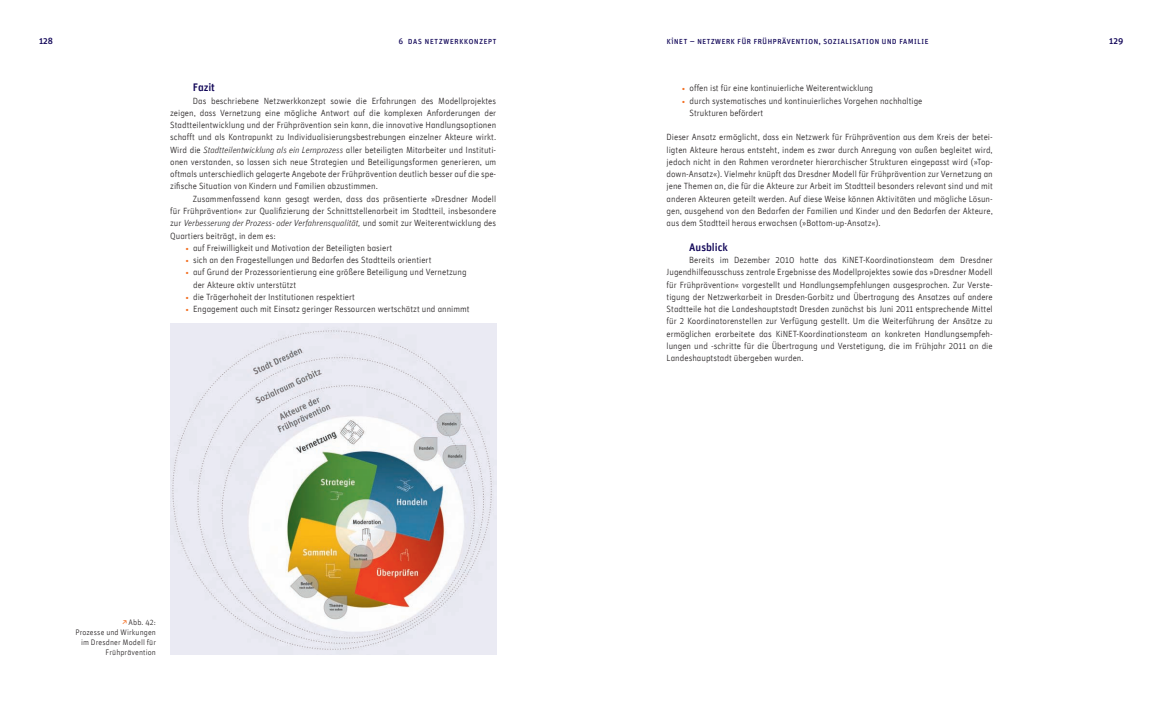
<style>
.page{position:relative;width:1163px;height:709px;background:#fff}
.page>*{position:absolute;margin:0;border:0;box-sizing:border-box;transform-origin:0 0}
.t1{font:11px "Unit Medium Alternate";letter-spacing:-.005em;color:#110658}
.t2{font:9px/12.2px "Unit Light Alternate";color:#231f20;text-align:justify}
.t3{font:9px "Unit Regular SC";color:#110658}
.t4{font:500 9px "Unit";color:#110658}
.t5{font:8px/10px "Unit Light Alternate";letter-spacing:.015em;color:#231f20;text-align:right}
.s1{font-family:"Unit Regular TF"}
.s2{font-style:italic}
.s3{font-family:"Nexus Serif";color:#f36e21}
.s4{font-family:"Fago No Expert";color:#f36e21}
</style>
<div class="page">
<img style="left:170px;top:324px;width:326px;height:331px">
<p class="t3" style="left:398px;top:35px;width:100px">6 das netzwerkkonzept</p>
<p class="t3" style="left:666px;top:35px;width:264px">k<span class="s1">i</span>net – netzwerk für frühprävention, sozialisation und familie</p>
<p class="t4" style="left:39px;top:35px;width:15px">128</p>
<p class="t4" style="left:1108px;top:36px;width:16px">129</p>
<p class="t1" style="left:193px;top:81px;width:24px">Fazit</p>
<p class="t2" style="left:170px;top:94px;width:327px;text-indent:23px">Das beschriebene Netzwerkkonzept sowie die Erfahrungen des Modellprojektes zeigen, dass Vernetzung eine mögliche Antwort auf die komplexen Anforderungen der Stadtteilentwicklung und der Frühprävention sein kann, die innovative Handlungsoptionen schafft und als Kontrapunkt zu Individualisierungsbestrebungen einzelner Akteure wirkt.<br>Wird die <span class="s2">Stadtteilentwicklung als ein Lernprozess</span> aller beteiligten Mitarbeiter und Instituti&shy;onen verstanden, so lassen sich neue Strategien und Beteiligungsformen generieren, um oftmals unterschiedlich gelagerte Angebote der Frühprävention deutlich besser auf die spe&shy;zifische Situation von Kindern und Familien abzustimmen.</p>
<p class="t2" style="left:170px;top:192px;width:327px;text-indent:23px">Zusammenfassend kann gesagt werden, dass das präsentierte »Dresdner Modell für Frühprävention« zur Qualifizierung der Schnittstellenarbeit im Stadtteil, insbesondere zur <span class="s2">Verbesserung der Prozess- oder Verfahrensqualität,</span> und somit zur Weiterentwicklung des Quartiers beiträgt, in dem es:</p>
<p class="t2" style="left:186px;top:241px;width:208px"><span class="s3">•</span> auf Freiwilligkeit und Motivation der Beteiligten basiert</p>
<p class="t2" style="left:186px;top:254px;width:247px"><span class="s3">•</span> sich an den Fragestellungen und Bedarfen des Stadtteils orientiert</p>
<p class="t2" style="left:193px;top:266px;width:275px;text-indent:-7px"><span class="s3">•</span> auf Grund der Prozessorientierung eine größere Beteiligung und Vernetzung der Akteure aktiv unterstützt</p>
<p class="t2" style="left:186px;top:290px;width:171px"><span class="s3">•</span> die Trägerhoheit der Institutionen respektiert</p>
<p class="t2" style="left:186px;top:303px;width:285px"><span class="s3">•</span> Engagement auch mit Einsatz geringer Ressourcen wertschätzt und annimmt</p>
<p class="t2" style="left:682px;top:82px;width:192px"><span class="s3">•</span> offen ist für eine kontinuierliche Weiterentwicklung</p>
<p class="t2" style="left:689px;top:94px;width:234px;text-indent:-7px"><span class="s3">•</span> durch systematisches und kontinuierliches Vorgehen nachhaltige<br>Strukturen befördert</p>
<p class="t2" style="left:666px;top:131px;width:328px">Dieser Ansatz ermöglicht, dass ein Netzwerk für Frühprävention aus dem Kreis der betei&shy;ligten Akteure heraus entsteht, indem es zwar durch Anregung von außen begleitet wird, jedoch nicht in den Rahmen verordneter hierarchischer Strukturen eingepasst wird (»Top&shy;down-Ansatz«). Vielmehr knüpft das Dresdner Modell für Frühprävention zur Vernetzung an jene Themen an, die für die Akteure zur Arbeit im Stadtteil besonders relevant sind und mit anderen Akteuren geteilt werden. Auf diese Weise können Aktivitäten und mögliche Lösun&shy;gen, ausgehend von den Bedarfen der Familien und Kinder und den Bedarfen der Akteure, aus dem Stadtteil heraus erwachsen (»Bottom-up-Ansatz«).</p>
<p class="t1" style="left:689px;top:240px;width:40px">Ausblick</p>
<p class="t2" style="left:666px;top:254px;width:328px;text-indent:23px">Bereits im Dezember 2010 hatte das KiNET-Koordinationsteam dem Dresdner Jugendhilfeausschuss zentrale Ergebnisse des Modellprojektes sowie das »Dresdner Modell für Frühprävention« vorgestellt und Handlungsempfehlungen ausgesprochen. Zur Verste&shy;tigung der Netzwerkarbeit in Dresden-Gorbitz und Übertragung des Ansatzes auf andere Stadtteile hat die Landeshauptstadt Dresden zunächst bis Juni 2011 entsprechende Mittel für 2 Koordinatorenstellen zur Verfügung gestellt. Um die Weiterführung der Ansätze zu ermöglichen erarbeitete das KiNET-Koordinationsteam an konkreten Handlungsempfeh&shy;lungen und -schritte für die Übertragung und Verstetigung, die im Frühjahr 2011 an die Landeshauptstadt übergeben wurden.</p>
<p class="t5" style="left:75px;top:617px;width:82px"><span class="s4">S</span>Abb. 42:<br>Prozesse und Wirkungen im Dresdner Modell für<br>Frühprävention</p>
</div>
